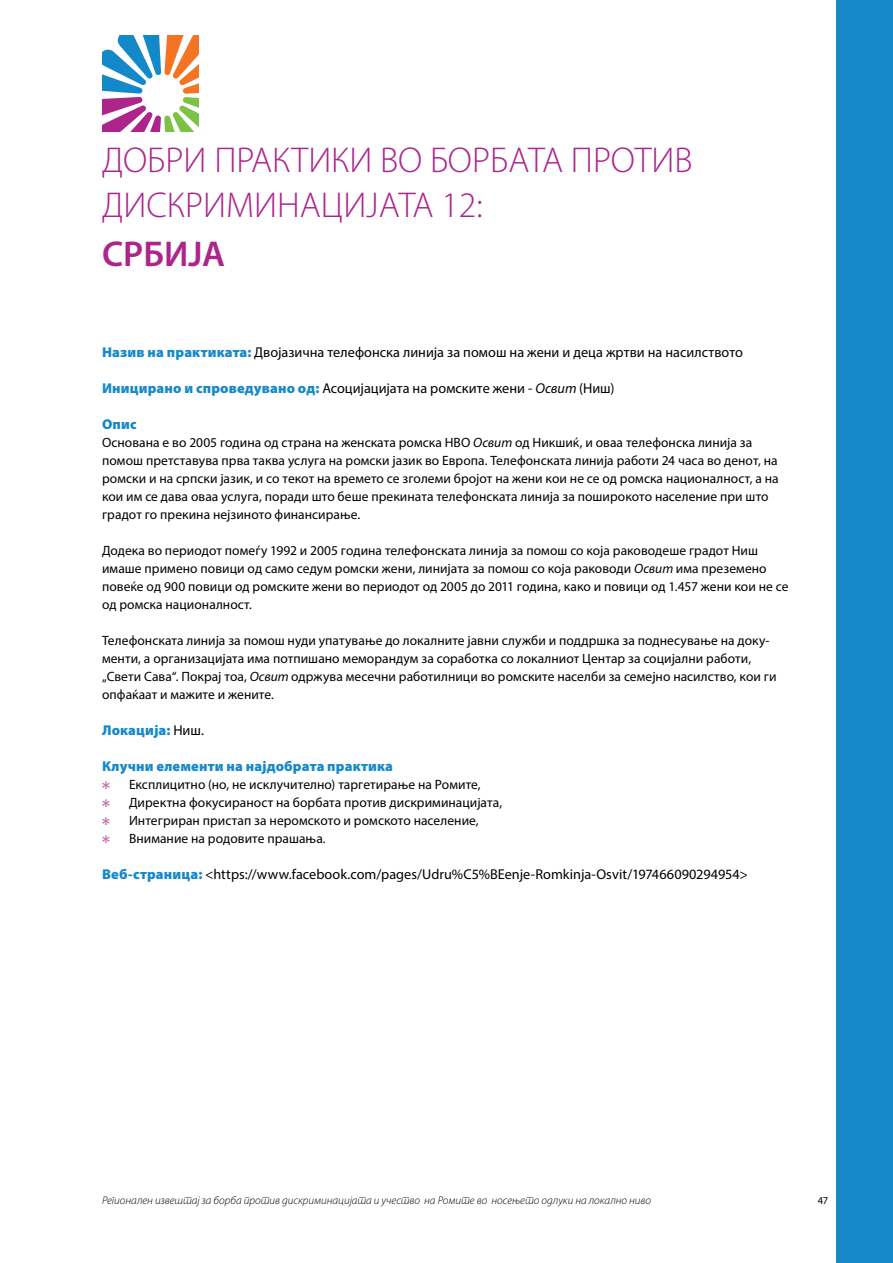
<style>
.page{position:relative;width:893px;height:1263px;background:#fff}
.page>*{position:absolute;margin:0;border:0;box-sizing:border-box;transform-origin:0 0}
.t1{font:300 36px/45px "Myriad Pro";color:#ad248b}
.t2{font:600 36px "Myriad Pro";color:#ad248b}
.t3{font:14.25px "Myriad Pro";color:#000}
.t4{font:900 14.25px "Myriad Pro";letter-spacing:.015em;color:#1689ca}
.t5{font:13.5px/18px "Myriad Pro";letter-spacing:.005em;color:#000}
.t6{font:italic 300 11.25px "Myriad Pro";color:#000}
.t7{font:10.5px "Monotype Sorts";color:#ba589e}
.t8{font:10.5px "Myriad Pro";color:#000}
.s1{font-weight:900;color:#1689ca}
.s2{font-style:italic}
.s3{font-weight:400;color:#000}
</style>
<div class="page">
<div style="left:836px;top:0;width:57px;height:1263px;background:#1689ca"></div>
<svg style="left:102px;top:35px;width:96px;height:97px"></svg>
<h1 class="t1" style="left:102px;top:137px;width:592px">ДОБРИ ПРАКТИКИ ВО БОРБАТА ПРОТИВ<br>ДИСКРИМИНАЦИЈАТА 12:</h1>
<h1 class="t2" style="left:102px;top:231px;width:125px">СРБИЈА</h1>
<p class="t3" style="left:102px;top:343px;width:642px"><span class="s1">Назив на практиката:</span> Двојазична телефонска линија за помош на жени и деца жртви на насилството</p>
<p class="t3" style="left:102px;top:379px;width:514px"><span class="s1">Иницирано и спроведувано од:</span> Асоцијацијата на ромските жени - <span class="s2">Освит</span> (Ниш)</p>
<p class="t4" style="left:102px;top:414px;width:36px">Опис</p>
<p class="t5" style="left:102px;top:433px;width:678px">Основана е во 2005 година од страна на женската ромска НВО <span class="s2">Oсвит</span> од Никшиќ, и оваа телефонска линија за помош претставува прва таква услуга на ромски јазик во Европа. Телефонската линија работи 24 часа во денот, на ромски и на српски јазик, и со текот на времето се зголеми бројот на жени кои не се од ромска националност, а на кои им се дава оваа услуга, поради што беше прекината телефонската линија за поширокото население при што градот го прекина нејзиното финансирање.</p>
<p class="t5" style="left:102px;top:541px;width:688px">Додека во периодот помеѓу 1992 и 2005 година телефонската линија за помош со која раководеше градот Ниш имаше примено повици од само седум ромски жени, линијата за помош со која раководи <span class="s2">Oсвит</span> има преземено повеќе од 900 повици од ромските жени во периодот од 2005 до 2011 година, како и повици од 1.457 жени кои не се од ромска националност.</p>
<p class="t5" style="left:102px;top:631px;width:676px">Телефонската линија за помош нуди упатување до локалните јавни служби и поддршка за поднесување на доку&shy;менти, а организацијата има потпишано меморандум за соработка со локалниот Центар за социјални работи, „Свети Сава“. Покрај тоа, <span class="s2">Освит</span> одржува месечни работилници во ромските населби за семејно насилство, кои ги опфаќаат и мажите и жените.</p>
<p class="t4" style="left:102px;top:720px;width:103px">Локација: <span class="s3">Ниш.</span></p>
<p class="t4" style="left:102px;top:756px;width:292px">Клучни елементи на најдобрата практика</p>
<p class="t7" style="left:102px;top:780px;width:9px">4</p>
<p class="t5" style="left:129px;top:775px;width:353px">Експлицитно (но, не исклучително) таргетирање на Ромите,</p>
<p class="t7" style="left:102px;top:798px;width:9px">4</p>
<p class="t5" style="left:129px;top:793px;width:375px">Директна фокусираност на борбата против дискриминацијата,</p>
<p class="t7" style="left:102px;top:816px;width:9px">4</p>
<p class="t5" style="left:129px;top:811px;width:351px">Интегриран пристап за неромското и ромското население,</p>
<p class="t7" style="left:102px;top:834px;width:9px">4</p>
<p class="t5" style="left:129px;top:829px;width:198px">Внимание на родовите прашања.</p>
<p class="t3" style="left:102px;top:865px;width:647px"><span class="s1">Веб-страница:</span> &lt;https://www.facebook.com/pages/Udru%C5%BEenje-Romkinja-Osvit/197466090294954&gt;</p>
<p class="t6" style="left:102px;top:1194px;width:551px">Регионален извештај за борба против дискриминацијата и учество на Ромите во носењето одлуки на локално ниво</p>
<p class="t8" style="left:818px;top:1194px;width:12px">47</p>
</div>
